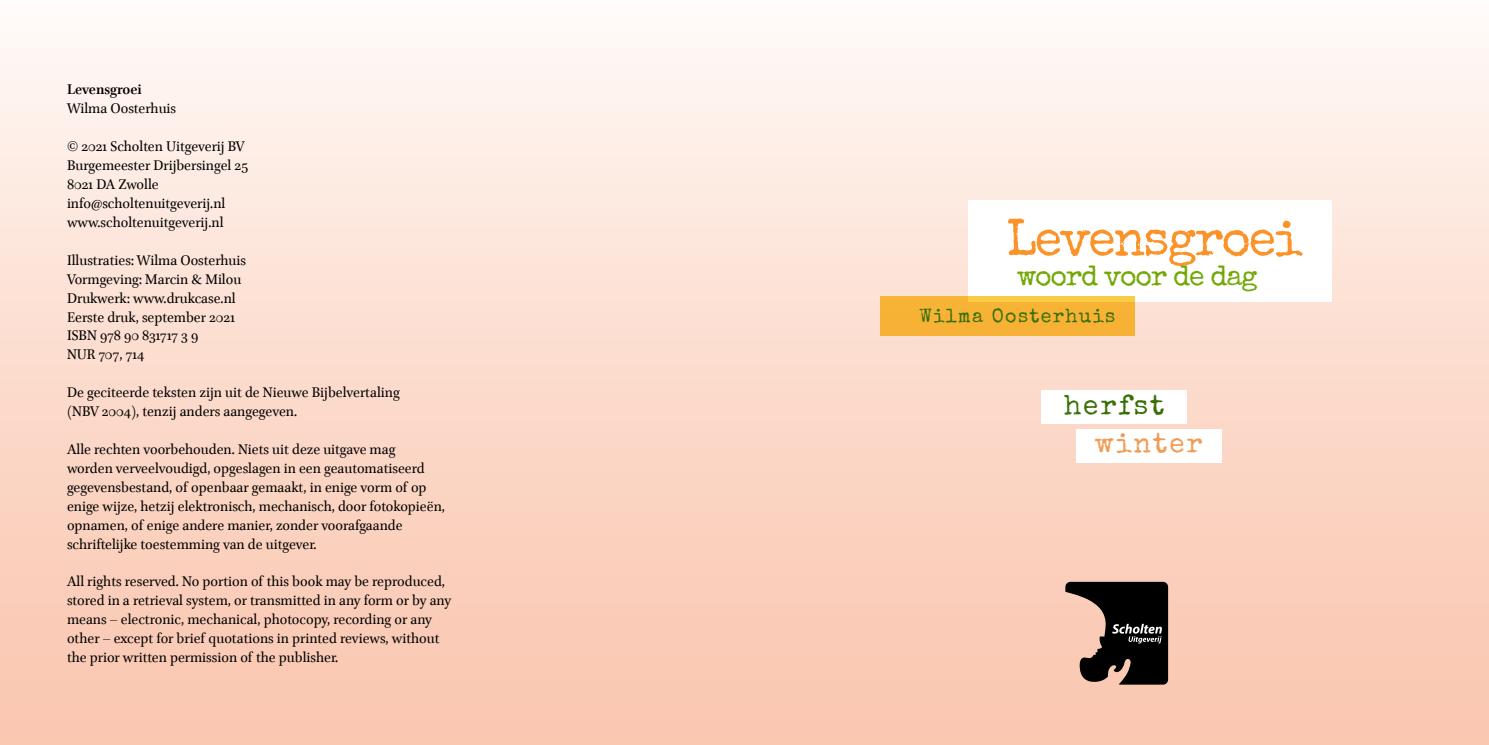
<style>
.page{position:relative;width:1489px;height:745px;background:#fff}
.page>*{position:absolute;margin:0;border:0;box-sizing:border-box;transform-origin:0 0}
.t1{font:50.4px "Special Elite";letter-spacing:-.045em;color:#fb9329}
.t2{font:28.35px "Special Elite";letter-spacing:-.045em;color:#74a806}
.t3{font:27.82px "Special Elite";letter-spacing:.07em;color:#f19b54}
.t4{font:27.82px "Special Elite";letter-spacing:.07em;color:#387006}
.t5{font:19.6px "Special Elite";letter-spacing:.07em;color:#387006}
.t6{font:15.75px/18.9px "Brill";color:#000}
.t7{font:700 15.75px "Brill";color:#000}
</style>
<div class="page">
<div style="left:0;top:0;width:1488px;height:744px;background:linear-gradient(to bottom,#fff9f6,#f9c3ab)"></div>
<svg style="left:1065px;top:581px;width:102px;height:103px;background:#52443e"></svg>
<div style="left:968px;top:200px;width:363px;height:101px;background:#fff"></div>
<svg style="left:880px;top:296px;width:254px;height:40px;background:#f7b437"></svg>
<div style="left:1041px;top:390px;width:145px;height:33px;background:#fff"></div>
<div style="left:1076px;top:429px;width:145px;height:34px;background:#fff"></div>
<p class="t7" style="left:67px;top:79px;width:76px">Levensgroei</p>
<p class="t6" style="left:67px;top:100px;width:111px">Wilma Oosterhuis</p>
<p class="t6" style="left:67px;top:138px;width:183px">© 2021 Scholten Uitgeverij BV<br>Burgemeester Drijbersingel 25<br>8021 DA Zwolle info@scholtenuitgeverij.nl www.scholtenuitgeverij.nl</p>
<p class="t6" style="left:67px;top:251px;width:181px">Illustraties: Wilma Oosterhuis<br>Vormgeving: Marcin &amp; Milou<br>Drukwerk: www.drukcase.nl<br>Eerste druk, september 2021<br>ISBN 978 90 831717 3 9<br>NUR 707, 714</p>
<p class="t6" style="left:67px;top:383px;width:334px">De geciteerde teksten zijn uit de Nieuwe Bijbelvertaling (NBV 2004), tenzij anders aangegeven.</p>
<p class="t6" style="left:67px;top:440px;width:379px">Alle rechten voorbehouden. Niets uit deze uitgave mag worden verveelvoudigd, opgeslagen in een geautomatiseerd gegevensbestand, of openbaar gemaakt, in enige vorm of op enige wijze, hetzij elektronisch, mechanisch, door fotokopieën, opnamen, of enige andere manier, zonder voorafgaande schriftelijke toestemming van de uitgever.</p>
<p class="t6" style="left:67px;top:572px;width:386px">All rights reserved. No portion of this book may be reproduced, stored in a retrieval system, or transmitted in any form or by any means – electronic, mechanical, photocopy, recording or any other – except for brief quotations in printed reviews, without the prior written permission of the publisher.</p>
<h1 class="t1" style="left:1006px;top:206px;width:297px">Levensgroei</h1>
<h2 class="t2" style="left:1017px;top:258px;width:242px">woord voor de dag</h2>
<p class="t5" style="left:919px;top:303px;width:197px">Wilma Oosterhuis</p>
<h3 class="t4" style="left:1064px;top:387px;width:102px">herfst</h3>
<h3 class="t3" style="left:1094px;top:425px;width:109px">winter</h3>
</div>
